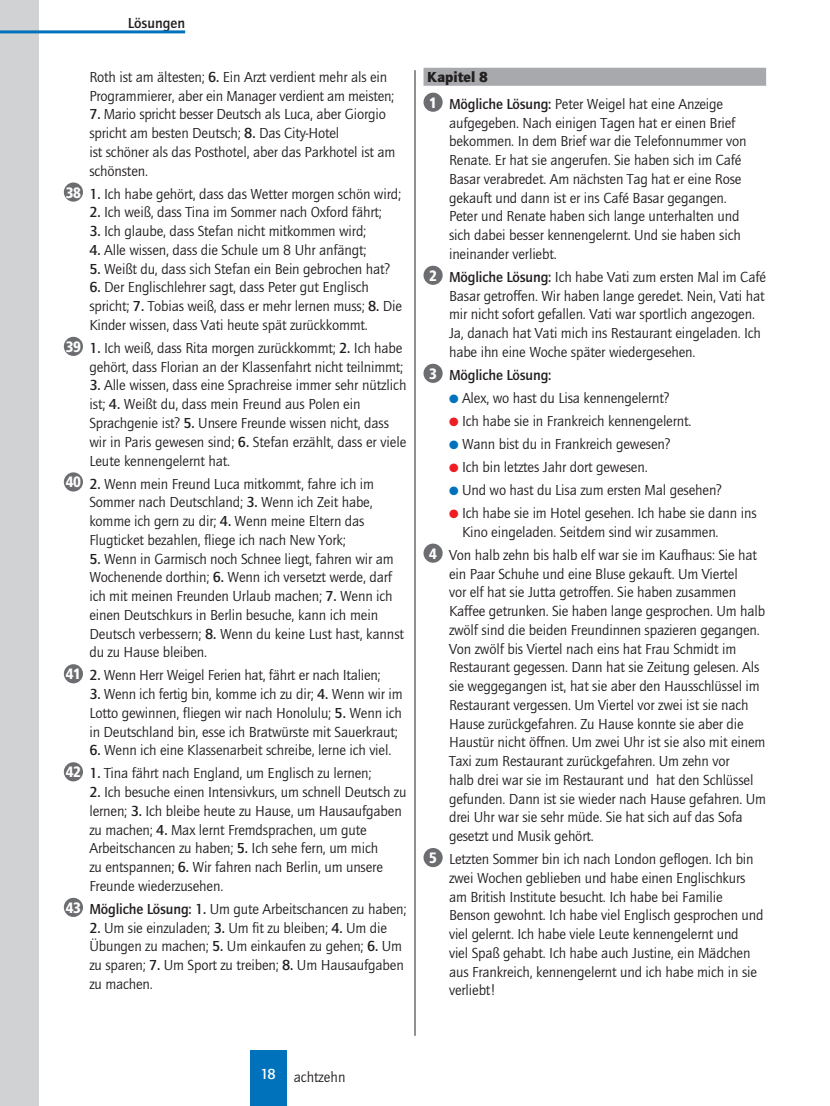
<style>
.page{position:relative;width:830px;height:1106px;background:#fff}
.page>*{position:absolute;margin:0;border:0;box-sizing:border-box;transform-origin:0 0}
.t1{font:15px/18.8px "Quay Itc T";letter-spacing:-.01em;color:#231f20}
.t2{font:700 15px "Quay Itc T";letter-spacing:-.01em;color:#231f20}
.t3{font:700 15px "Quay Itc T";color:#fff}
.s1{font-weight:700}
.s2{font-family:"Frutiger";font-weight:900;font-stretch:condensed;color:#fff}
.s3{font-weight:900}
.s4{color:#0072bc}
.s5{color:#ee1d23}
</style>
<div class="page">
<div style="left:0;top:0;width:38px;height:1106px;background:#d1d2d4"></div>
<hr style="left:414px;top:70px;width:1px;height:965px;background:#6c6d70">
<hr style="left:0;top:30px;width:185px;height:3px;background:#0072bc">
<div style="left:250px;top:1050px;width:36px;height:56px;background:#0072bc"></div>
<div style="left:64px;top:182px;width:19px;height:20px;background:#6c6d70;border-radius:50%"></div>
<div style="left:64px;top:337px;width:19px;height:19px;background:#6c6d70;border-radius:50%"></div>
<div style="left:64px;top:472px;width:19px;height:19px;background:#6c6d70;border-radius:50%"></div>
<div style="left:64px;top:664px;width:19px;height:19px;background:#6c6d70;border-radius:50%"></div>
<div style="left:64px;top:762px;width:19px;height:19px;background:#6c6d70;border-radius:50%"></div>
<div style="left:64px;top:897px;width:19px;height:20px;background:#6c6d70;border-radius:50%"></div>
<div style="left:423px;top:68px;width:342px;height:18px;background:#a8a9ad"></div>
<div style="left:423px;top:93px;width:19px;height:19px;background:#6c6d70;border-radius:50%"></div>
<div style="left:423px;top:266px;width:19px;height:19px;background:#6c6d70;border-radius:50%"></div>
<div style="left:423px;top:364px;width:19px;height:19px;background:#6c6d70;border-radius:50%"></div>
<div style="left:423px;top:543px;width:19px;height:20px;background:#6c6d70;border-radius:50%"></div>
<div style="left:423px;top:848px;width:19px;height:19px;background:#6c6d70;border-radius:50%"></div>
<p class="t2" style="left:128px;top:14px;width:59px">Lösungen</p>
<p class="t1" style="left:89px;top:67px;width:306px">Roth ist am ältesten; <span class="s1">6.</span> Ein Arzt verdient mehr als ein<br>Programmierer, aber ein Manager verdient am meisten;</p>
<p class="t1" style="left:89px;top:105px;width:307px"><span class="s1">7.</span> Mario spricht besser Deutsch als Luca, aber Giorgio spricht am besten Deutsch; <span class="s1">8.</span> Das City-Hotel<br>ist schöner als das Posthotel, aber das Parkhotel ist am schönsten.</p>
<p class="t1" style="left:66px;top:184px;width:336px"><span class="s2">38</span> <span class="s1">1.</span> Ich habe gehört, dass das Wetter morgen schön wird;</p>
<p class="t1" style="left:89px;top:203px;width:294px"><span class="s1">2.</span> Ich weiß, dass Tina im Sommer nach Oxford fährt;</p>
<p class="t1" style="left:89px;top:221px;width:278px"><span class="s1">3.</span> Ich glaube, dass Stefan nicht mitkommen wird;</p>
<p class="t1" style="left:89px;top:240px;width:278px"><span class="s1">4.</span> Alle wissen, dass die Schule um 8 Uhr anfängt;</p>
<p class="t1" style="left:89px;top:259px;width:302px"><span class="s1">5.</span> Weißt du, dass sich Stefan ein Bein gebrochen hat?</p>
<p class="t1" style="left:89px;top:278px;width:314px"><span class="s1">6.</span> Der Englischlehrer sagt, dass Peter gut Englisch spricht; <span class="s1">7.</span> Tobias weiß, dass er mehr lernen muss; <span class="s1">8.</span> Die<br>Kinder wissen, dass Vati heute spät zurückkommt.</p>
<p class="t1" style="left:66px;top:338px;width:338px;text-align:right"><span class="s2">39</span> <span class="s1">1.</span> Ich weiß, dass Rita morgen zurückkommt; <span class="s1">2.</span> Ich habe gehört, dass Florian an der Klassenfahrt nicht teilnimmt;</p>
<p class="t1" style="left:89px;top:376px;width:318px"><span class="s1">3.</span> Alle wissen, dass eine Sprachreise immer sehr nützlich ist; <span class="s1">4.</span> Weißt du, dass mein Freund aus Polen ein Sprachgenie ist? <span class="s1">5.</span> Unsere Freunde wissen nicht, dass wir in Paris gewesen sind; <span class="s1">6.</span> Stefan erzählt, dass er viele Leute kennengelernt hat.</p>
<p class="t1" style="left:89px;top:474px;width:286px;text-indent:-23px"><span class="s2">40</span> <span class="s1">2.</span> Wenn mein Freund Luca mitkommt, fahre ich im Sommer nach Deutschland; <span class="s1">3.</span> Wenn ich Zeit habe, komme ich gern zu dir; <span class="s1">4.</span> Wenn meine Eltern das Flugticket bezahlen, fliege ich nach New York;</p>
<p class="t1" style="left:89px;top:549px;width:316px"><span class="s1">5.</span> Wenn in Garmisch noch Schnee liegt, fahren wir am Wochenende dorthin; <span class="s1">6.</span> Wenn ich versetzt werde, darf ich mit meinen Freunden Urlaub machen; <span class="s1">7.</span> Wenn ich einen Deutschkurs in Berlin besuche, kann ich mein Deutsch verbessern; <span class="s1">8.</span> Wenn du keine Lust hast, kannst du zu Hause bleiben.</p>
<p class="t1" style="left:66px;top:665px;width:316px"><span class="s2">41</span> <span class="s1">2.</span> Wenn Herr Weigel Ferien hat, fährt er nach Italien;</p>
<p class="t1" style="left:89px;top:684px;width:314px;text-align:justify"><span class="s1">3.</span> Wenn ich fertig bin, komme ich zu dir; <span class="s1">4.</span> Wenn wir im Lotto gewinnen, fliegen wir nach Honolulu; <span class="s1">5.</span> Wenn ich in Deutschland bin, esse ich Bratwürste mit Sauerkraut;</p>
<p class="t1" style="left:66px;top:738px;width:326px;line-height:23px;text-indent:23px"><span class="s1">6.</span> Wenn ich eine Klassenarbeit schreibe, lerne ich viel.<br><span class="s2">42</span> <span class="s1">1.</span> Tina fährt nach England, um Englisch zu lernen;</p>
<p class="t1" style="left:89px;top:782px;width:318px"><span class="s1">2.</span> Ich besuche einen Intensivkurs, um schnell Deutsch zu lernen; <span class="s1">3.</span> Ich bleibe heute zu Hause, um Hausaufgaben zu machen; <span class="s1">4.</span> Max lernt Fremdsprachen, um gute Arbeitschancen zu haben; <span class="s1">5.</span> Ich sehe fern, um mich<br>zu entspannen; <span class="s1">6.</span> Wir fahren nach Berlin, um unsere Freunde wiederzusehen.</p>
<p class="t1" style="left:66px;top:899px;width:342px"><span class="s2">43</span> <span class="s1">Mögliche Lösung: 1.</span> Um gute Arbeitschancen zu haben;</p>
<p class="t1" style="left:89px;top:918px;width:316px"><span class="s1">2.</span> Um sie einzuladen; <span class="s1">3.</span> Um fit zu bleiben; <span class="s1">4.</span> Um die Übungen zu machen; <span class="s1">5.</span> Um einkaufen zu gehen; <span class="s1">6.</span> Um zu sparen; <span class="s1">7.</span> Um Sport zu treiben; <span class="s1">8.</span> Um Hausaufgaben zu machen.</p>
<p class="t1" style="left:427px;top:63px;width:297px;line-height:27.3px"><span class="s3">Kapitel 8<br></span><span class="s2">1</span> <span class="s1">Mögliche Lösung:</span> Peter Weigel hat eine Anzeige</p>
<p class="t1" style="left:449px;top:113px;width:299px">aufgegeben. Nach einigen Tagen hat er einen Brief bekommen. In dem Brief war die Telefonnummer von Renate. Er hat sie angerufen. Sie haben sich im Café Basar verabredet. Am nächsten Tag hat er eine Rose gekauft und dann ist er ins Café Basar gegangen.<br>Peter und Renate haben sich lange unterhalten und sich dabei besser kennengelernt. Und sie haben sich ineinander verliebt.</p>
<p class="t1" style="left:449px;top:267px;width:318px;text-indent:-20px"><span class="s2">2</span> <span class="s1">Mögliche Lösung:</span> Ich habe Vati zum ersten Mal im Café Basar getroffen. Wir haben lange geredet. Nein, Vati hat mir nicht sofort gefallen. Vati war sportlich angezogen.<br>Ja, danach hat Vati mich ins Restaurant eingeladen. Ich habe ihn eine Woche später wiedergesehen.</p>
<p class="t2" style="left:429px;top:366px;width:124px"><span class="s2">3</span> Mögliche Lösung:</p>
<p class="t1" style="left:449px;top:388px;width:222px"><span class="s4">●</span> Alex, wo hast du Lisa kennengelernt?</p>
<p class="t1" style="left:449px;top:411px;width:244px"><span class="s5">●</span> Ich habe sie in Frankreich kennengelernt.</p>
<p class="t1" style="left:449px;top:434px;width:223px"><span class="s4">●</span> Wann bist du in Frankreich gewesen?</p>
<p class="t1" style="left:449px;top:457px;width:200px"><span class="s5">●</span> Ich bin letztes Jahr dort gewesen.</p>
<p class="t1" style="left:449px;top:480px;width:274px"><span class="s4">●</span> Und wo hast du Lisa zum ersten Mal gesehen?</p>
<p class="t1" style="left:462px;top:503px;width:296px;text-indent:-13px"><span class="s5">●</span> Ich habe sie im Hotel gesehen. Ich habe sie dann ins<br>Kino eingeladen. Seitdem sind wir zusammen.</p>
<p class="t1" style="left:449px;top:545px;width:318px;text-indent:-20px"><span class="s2">4</span> Von halb zehn bis halb elf war sie im Kaufhaus: Sie hat ein Paar Schuhe und eine Bluse gekauft. Um Viertel<br>vor elf hat sie Jutta getroffen. Sie haben zusammen Kaffee getrunken. Sie haben lange gesprochen. Um halb zwölf sind die beiden Freundinnen spazieren gegangen.<br>Von zwölf bis Viertel nach eins hat Frau Schmidt im Restaurant gegessen. Dann hat sie Zeitung gelesen. Als sie weggegangen ist, hat sie aber den Hausschlüssel im Restaurant vergessen. Um Viertel vor zwei ist sie nach Hause zurückgefahren. Zu Hause konnte sie aber die Haustür nicht öffnen. Um zwei Uhr ist sie also mit einem Taxi zum Restaurant zurückgefahren. Um zehn vor<br>halb drei war sie im Restaurant und hat den Schlüssel gefunden. Dann ist sie wieder nach Hause gefahren. Um drei Uhr war sie sehr müde. Sie hat sich auf das Sofa gesetzt und Musik gehört.</p>
<p class="t1" style="left:449px;top:849px;width:316px;text-indent:-20px"><span class="s2">5</span> Letzten Sommer bin ich nach London geflogen. Ich bin zwei Wochen geblieben und habe einen Englischkurs am British Institute besucht. Ich habe bei Familie Benson gewohnt. Ich habe viel Englisch gesprochen und viel gelernt. Ich habe viele Leute kennengelernt und<br>viel Spaß gehabt. Ich habe auch Justine, ein Mädchen aus Frankreich, kennengelernt und ich habe mich in sie verliebt!</p>
<p class="t3" style="left:260px;top:1065px;width:17px">18</p>
<p class="t1" style="left:293px;top:1066px;width:53px">achtzehn</p>
</div>
